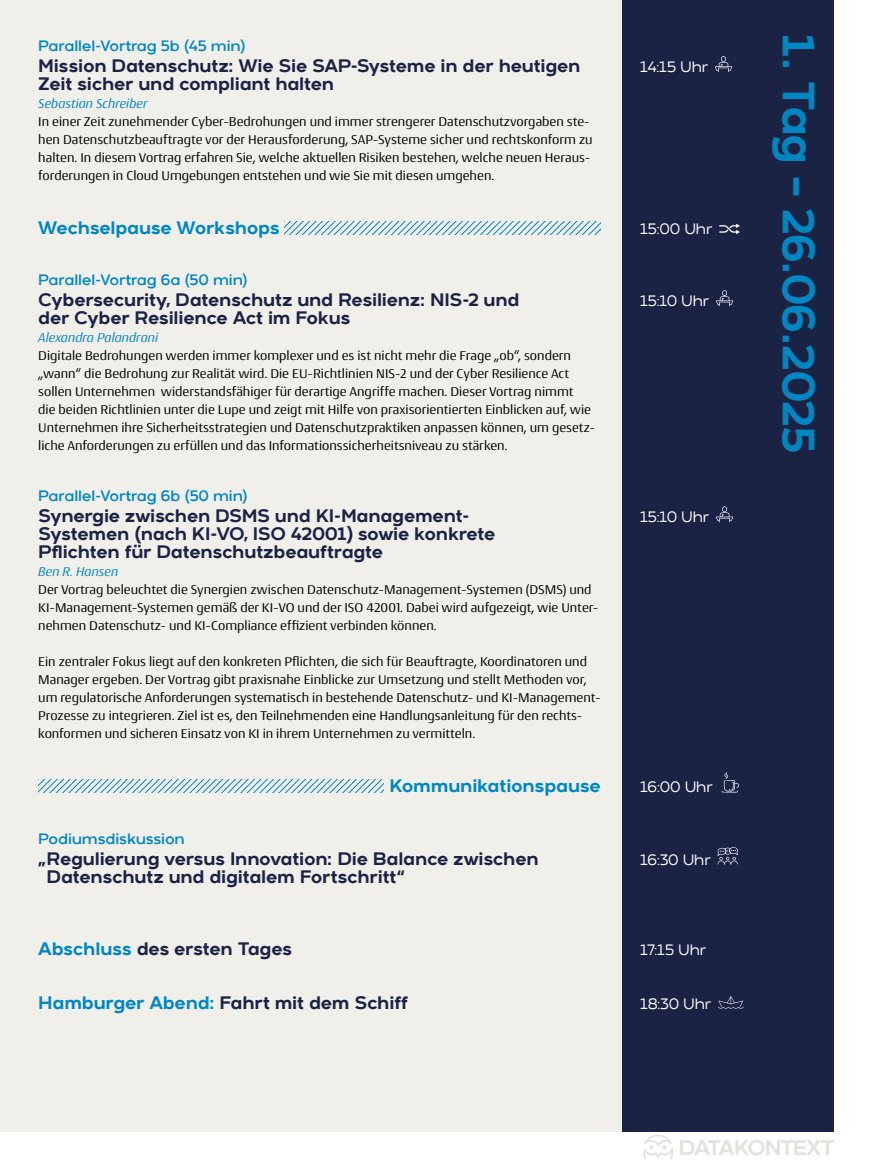
<style>
.page{position:relative;width:872px;height:1170px;background:#fff}
.page>*{position:absolute;margin:0;border:0;box-sizing:border-box;transform-origin:0 0}
.t1{font:700 45px "Arkibal";letter-spacing:-.03em;color:#0086c0}
.t2{font:700 18px/18px "Arkibal";letter-spacing:-.015em;color:#1b2345}
.t3{font:700 18px "Arkibal";letter-spacing:-.02em;color:#0086c0}
.t4{font:15px "Arkibal";letter-spacing:-.01em;color:#0086c0}
.t5{font:500 15px "Arkibal";letter-spacing:-.015em;color:#fff}
.t6{font:13.5px/18px "Conto";color:#000}
.t7{font:italic 13.5px "Conto";color:#0086c0}
.s1{color:#0086c0}
</style>
<div class="page">
<div style="left:0;top:0;width:833px;height:1131px;background:#f0efea"></div>
<div style="left:622px;top:0;width:211px;height:1131px;background:#1b2345"></div>
<svg style="left:643px;top:1135px;width:30px;height:24px"></svg>
<svg style="left:680px;top:1140px;width:153px;height:15px"></svg>
<svg style="left:285px;top:221px;width:315px;height:13px"></svg>
<svg style="left:38px;top:779px;width:346px;height:13px"></svg>
<svg style="left:715px;top:56px;width:17px;height:16px"></svg>
<svg style="left:719px;top:224px;width:21px;height:10px"></svg>
<svg style="left:716px;top:290px;width:17px;height:16px"></svg>
<svg style="left:716px;top:506px;width:17px;height:16px"></svg>
<svg style="left:721px;top:772px;width:18px;height:20px"></svg>
<svg style="left:717px;top:847px;width:21px;height:17px"></svg>
<svg style="left:718px;top:996px;width:25px;height:12px"></svg>
<p class="t4" style="left:38px;top:35px;width:208px">Parallel-Vortrag 5b (45 min)</p>
<h2 class="t2" style="left:38px;top:56px;width:544px">Mission Datenschutz: Wie Sie SAP-Systeme in der heutigen<br>Zeit sicher und compliant halten</h2>
<p class="t7" style="left:38px;top:95px;width:111px">Sebastian Schreiber</p>
<p class="t6" style="left:38px;top:112px;width:556px">In einer Zeit zunehmender Cyber-Bedrohungen und immer strengerer Datenschutzvorgaben ste&shy;hen Datenschutzbeauftragte vor der Herausforderung, SAP-Systeme sicher und rechtskonform zu halten. In diesem Vortrag erfahren Sie, welche aktuellen Risiken bestehen, welche neuen Heraus&shy;forderungen in Cloud Umgebungen entstehen und wie Sie mit diesen umgehen.</p>
<h2 class="t3" style="left:38px;top:215px;width:243px">Wechselpause Workshops</h2>
<p class="t4" style="left:38px;top:269px;width:211px">Parallel-Vortrag 6a (50 min)</p>
<h2 class="t2" style="left:38px;top:290px;width:483px">Cybersecurity, Datenschutz und Resilienz: NIS-2 und der Cyber Resilience Act im Fokus</h2>
<p class="t7" style="left:38px;top:329px;width:121px">Alexandra Palandrani</p>
<p class="t6" style="left:38px;top:346px;width:558px">Digitale Bedrohungen werden immer komplexer und es ist nicht mehr die Frage „ob“, sondern „wann“ die Bedrohung zur Realität wird. Die EU-Richtlinien NIS-2 und der Cyber Resilience Act sollen Unternehmen widerstandsfähiger für derartige Angriffe machen. Dieser Vortrag nimmt<br>die beiden Richtlinien unter die Lupe und zeigt mit Hilfe von praxisorientierten Einblicken auf, wie Unternehmen ihre Sicherheitsstrategien und Datenschutzpraktiken anpassen können, um gesetz&shy;liche Anforderungen zu erfüllen und das Informationssicherheitsniveau zu stärken.</p>
<p class="t4" style="left:38px;top:485px;width:211px">Parallel-Vortrag 6b (50 min)</p>
<h2 class="t2" style="left:38px;top:506px;width:459px">Synergie zwischen DSMS und KI-Management-<br>Systemen (nach KI-VO, ISO 42001) sowie konkrete<br>Pflichten für Datenschutzbeauftragte</h2>
<p class="t7" style="left:38px;top:563px;width:82px">Ben R. Hansen</p>
<p class="t6" style="left:38px;top:580px;width:562px">Der Vortrag beleuchtet die Synergien zwischen Datenschutz-Management-Systemen (DSMS) und<br>KI-Management-Systemen gemäß der KI-VO und der ISO 42001. Dabei wird aufgezeigt, wie Unter&shy;nehmen Datenschutz- und KI-Compliance effizient verbinden können.</p>
<p class="t6" style="left:38px;top:652px;width:564px">Ein zentraler Fokus liegt auf den konkreten Pflichten, die sich für Beauftragte, Koordinatoren und Manager ergeben. Der Vortrag gibt praxisnahe Einblicke zur Umsetzung und stellt Methoden vor, um regulatorische Anforderungen systematisch in bestehende Datenschutz- und KI-Management-Prozesse zu integrieren. Ziel ist es, den Teilnehmenden eine Handlungsanleitung für den rechts&shy;konformen und sicheren Einsatz von KI in ihrem Unternehmen zu vermitteln.</p>
<h2 class="t3" style="left:389px;top:773px;width:213px">Kommunikationspause</h2>
<p class="t4" style="left:38px;top:827px;width:148px">Podiumsdiskussion</p>
<h2 class="t2" style="left:47px;top:848px;width:494px;text-indent:-8px">„Regulierung versus Innovation: Die Balance zwischen<br>Datenschutz und digitalem Fortschritt“</h2>
<h2 class="t2" style="left:38px;top:938px;width:255px"><span class="s1">Abschluss</span> des ersten Tages</h2>
<h2 class="t2" style="left:38px;top:992px;width:372px"><span class="s1">Hamburger Abend:</span> Fahrt mit dem Schiff</h2>
<p class="t5" style="left:640px;top:57px;width:70px">14:15 Uhr</p>
<p class="t5" style="left:640px;top:219px;width:74px">15:00 Uhr</p>
<p class="t5" style="left:640px;top:291px;width:71px">15:10 Uhr</p>
<p class="t5" style="left:640px;top:507px;width:71px">15:10 Uhr</p>
<p class="t5" style="left:640px;top:777px;width:74px">16:00 Uhr</p>
<p class="t5" style="left:640px;top:849px;width:72px">16:30 Uhr</p>
<p class="t5" style="left:640px;top:939px;width:67px">17:15 Uhr</p>
<p class="t5" style="left:640px;top:993px;width:73px">18:30 Uhr</p>
<h1 class="t1" style="left:831px;top:34px;width:420px;rotate:90deg">1. Tag – 26.06.2025</h1>
</div>
